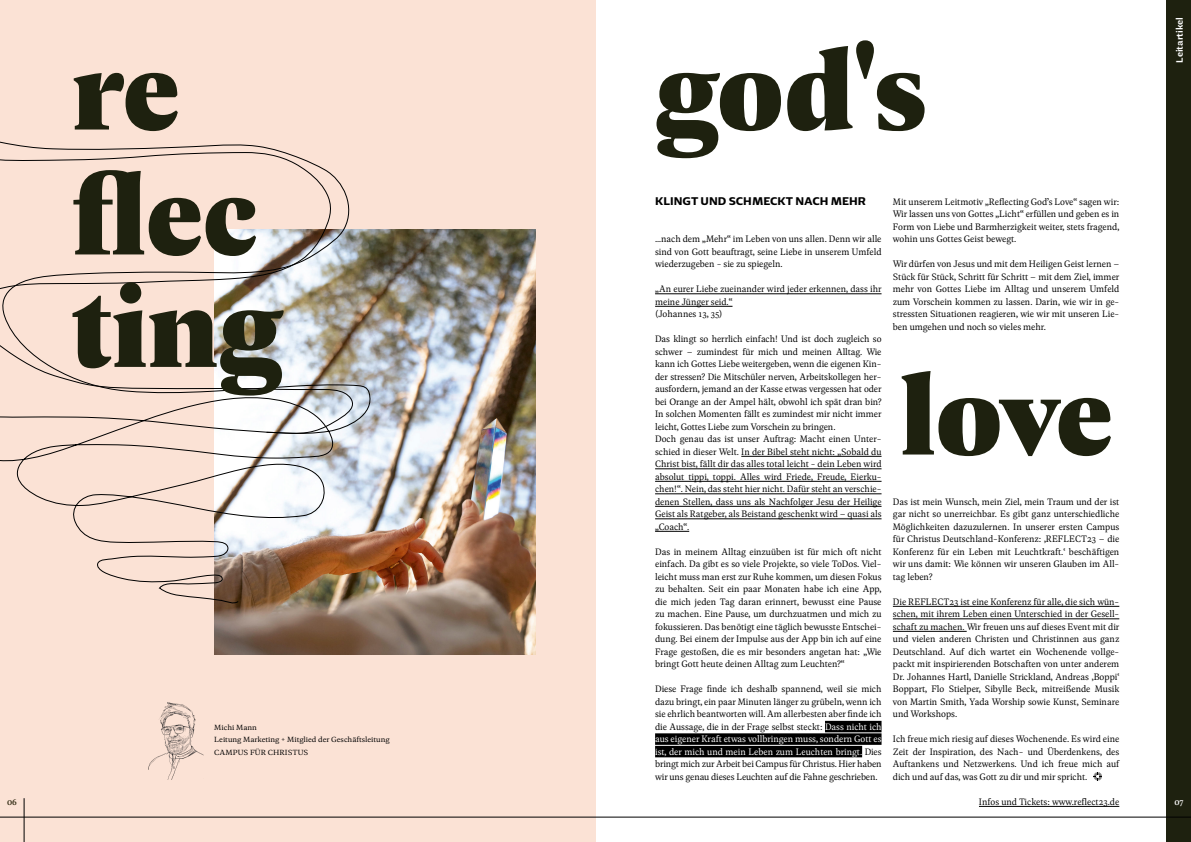
<style>
.page{position:relative;width:1191px;height:842px;background:#fff}
.page>*{position:absolute;margin:0;border:0;box-sizing:border-box;transform-origin:0 0}
.t1{font:900 120px/112.4px "Geller Headline";color:#1e210f}
.t2{font:700 12px "Geller Sans";color:#000}
.t3{font:300 10px/12.5px "Geller Text";color:#000;text-align:justify}
.t4{font:600 10px "Geller Sans";color:#fff}
.t5{font:10px "Geller Text";color:#fff}
.t6{font:10px "Geller Text";color:#2f2911}
.t7{font:300 8px/12.5px "Geller Text";color:#000;scale:1.1 1}
.s1{color:#fff}
</style>
<div class="page">
<div style="left:0;top:0;width:595px;height:842px;background:#fbe2d5"></div>
<div style="left:1166px;top:0;width:25px;height:842px;background:#1e210f"></div>
<hr style="left:655px;top:294px;width:226px;height:1px;background:#000">
<hr style="left:655px;top:306px;width:77px;height:1px;background:#000">
<hr style="left:741px;top:456px;width:140px;height:1px;background:#000">
<hr style="left:655px;top:469px;width:226px;height:1px;background:#000">
<hr style="left:655px;top:481px;width:226px;height:1px;background:#000">
<hr style="left:655px;top:494px;width:226px;height:1px;background:#000">
<hr style="left:655px;top:506px;width:226px;height:1px;background:#000">
<hr style="left:655px;top:519px;width:226px;height:1px;background:#000">
<hr style="left:655px;top:531px;width:34px;height:1px;background:#000">
<div style="left:825px;top:721px;width:56px;height:11px;background:#000"></div>
<div style="left:655px;top:733px;width:226px;height:12px;background:#000"></div>
<div style="left:655px;top:746px;width:207px;height:11px;background:#000"></div>
<hr style="left:893px;top:606px;width:226px;height:1px;background:#000">
<hr style="left:893px;top:619px;width:226px;height:1px;background:#000">
<hr style="left:893px;top:631px;width:73px;height:1px;background:#000">
<svg style="left:1093px;top:772px;width:9px;height:9px"></svg>
<hr style="left:979px;top:806px;width:140px;height:1px;background:#000">
<img style="left:214px;top:230px;width:322px;height:425px">
<img style="left:149px;top:702px;width:54px;height:78px">
<img style="left:0;top:141px;width:376px;height:464px">
<svg style="left:0;top:152px;width:333px;height:140px"></svg>
<svg style="left:0;top:292px;width:355px;height:142px"></svg>
<hr style="left:0;top:817px;width:1191px;height:1px;background:#000">
<hr style="left:24px;top:798px;width:1px;height:44px;background:#000">
<h1 class="t1" style="left:72px;top:27px;width:109px">re</h1>
<h1 class="t1" style="left:72px;top:152px;width:210px">flec ting</h1>
<p class="t6" style="left:7px;top:794px;width:11px">06</p>
<p class="t7" style="left:214px;top:720px;width:161px">Michi Mann<br>Leitung Marketing + Mitglied der Geschäftsleitung<br>CAMPUS FÜR CHRISTUS</p>
<h1 class="t1" style="left:655px;top:27px;width:273px">god's</h1>
<p class="t2" style="left:655px;top:192px;width:212px">KLINGT UND SCHMECKT NACH MEHR</p>
<p class="t3" style="left:655px;top:232px;width:228px">…nach dem „Mehr“ im Leben von uns allen. Denn wir alle sind von Gott beauftragt, seine Liebe in unserem Umfeld wiederzugeben - sie zu spiegeln.</p>
<p class="t3" style="left:655px;top:282px;width:228px;text-align:left">„An eurer Liebe zueinander wird jeder erkennen, dass ihr meine Jünger seid.“<br>(Johannes 13, 35)</p>
<p class="t3" style="left:655px;top:332px;width:228px;text-align:left">Das klingt so herrlich einfach! Und ist doch zugleich so schwer – zumindest für mich und meinen Alltag. Wie kann ich Gottes Liebe weitergeben, wenn die eigenen Kin&shy;der stressen? Die Mitschüler nerven, Arbeitskollegen her&shy;ausfordern, jemand an der Kasse etwas vergessen hat oder bei Orange an der Ampel hält, obwohl ich spät dran bin?<br>In solchen Momenten fällt es zumindest mir nicht immer leicht, Gottes Liebe zum Vorschein zu bringen.<br>Doch genau das ist unser Auftrag: Macht einen Unter&shy;schied in dieser Welt. In der Bibel steht nicht: „Sobald du Christ bist, fällt dir das alles total leicht - dein Leben wird absolut tippi, toppi. Alles wird Friede, Freude, Eierku&shy;chen!“. Nein, das steht hier nicht. Dafür steht an verschie&shy;denen Stellen, dass uns als Nachfolger Jesu der Heilige Geist als Ratgeber, als Beistand geschenkt wird – quasi als „Coach“.</p>
<p class="t3" style="left:655px;top:545px;width:228px">Das in meinem Alltag einzuüben ist für mich oft nicht einfach. Da gibt es so viele Projekte, so viele ToDos. Viel&shy;leicht muss man erst zur Ruhe kommen, um diesen Fokus zu behalten. Seit ein paar Monaten habe ich eine App, die mich jeden Tag daran erinnert, bewusst eine Pause zu machen. Eine Pause, um durchzuatmen und mich zu fokussieren. Das benötigt eine täglich bewusste Entschei&shy;dung. Bei einem der Impulse aus der App bin ich auf eine Frage gestoßen, die es mir besonders angetan hat: „Wie bringt Gott heute deinen Alltag zum Leuchten?“</p>
<p class="t3" style="left:655px;top:682px;width:228px">Diese Frage finde ich deshalb spannend, weil sie mich dazu bringt, ein paar Minuten länger zu grübeln, wenn ich sie ehrlich beantworten will. Am allerbesten aber finde ich die Aussage, die in der Frage selbst steckt: <span class="s1">Dass nicht ich aus eigener Kraft etwas vollbringen muss, sondern Gott es ist, der mich und mein Leben zum Leuchten bringt.</span> Dies bringt mich zur Arbeit bei Campus für Christus. Hier haben wir uns genau dieses Leuchten auf die Fahne geschrieben.</p>
<p class="t3" style="left:893px;top:195px;width:228px">Mit unserem Leitmotiv „Reflecting God’s Love“ sagen wir:<br>Wir lassen uns von Gottes „Licht“ erfüllen und geben es in Form von Liebe und Barmherzigkeit weiter, stets fragend, wohin uns Gottes Geist bewegt.</p>
<p class="t3" style="left:893px;top:257px;width:228px">Wir dürfen von Jesus und mit dem Heiligen Geist lernen – Stück für Stück, Schritt für Schritt – mit dem Ziel, immer mehr von Gottes Liebe im Alltag und unserem Umfeld zum Vorschein kommen zu lassen. Darin, wie wir in ge&shy;stressten Situationen reagieren, wie wir mit unseren Lie&shy;ben umgehen und noch so vieles mehr.</p>
<h1 class="t1" style="left:899px;top:352px;width:214px">love</h1>
<p class="t3" style="left:893px;top:495px;width:228px">Das ist mein Wunsch, mein Ziel, mein Traum und der ist gar nicht so unerreichbar. Es gibt ganz unterschiedliche Möglichkeiten dazuzulernen. In unserer ersten Campus für Christus Deutschland-Konferenz: ‚REFLECT23 – die Konferenz für ein Leben mit Leuchtkraft.‘ beschäftigen wir uns damit: Wie können wir unseren Glauben im All&shy;tag leben?</p>
<p class="t3" style="left:893px;top:595px;width:228px">Die REFLECT23 ist eine Konferenz für alle, die sich wün&shy;schen, mit ihrem Leben einen Unterschied in der Gesell&shy;schaft zu machen. Wir freuen uns auf dieses Event mit dir und vielen anderen Christen und Christinnen aus ganz Deutschland. Auf dich wartet ein Wochenende vollge&shy;packt mit inspirierenden Botschaften von unter anderem Dr. Johannes Hartl, Danielle Strickland, Andreas ‚Boppi‘ Boppart, Flo Stielper, Sibylle Beck, mitreißende Musik von Martin Smith, Yada Worship sowie Kunst, Seminare und Workshops.</p>
<p class="t3" style="left:893px;top:732px;width:228px">Ich freue mich riesig auf dieses Wochenende. Es wird eine Zeit der Inspiration, des Nach- und Überdenkens, des Auftankens und Netzwerkens. Und ich freue mich auf dich und auf das, was Gott zu dir und mir spricht.</p>
<p class="t3" style="left:979px;top:795px;width:142px">Infos und Tickets: www.reflect23.de</p>
<p class="t4" style="left:1172px;top:63px;width:47px;rotate:-90deg">Leitartikel</p>
<p class="t5" style="left:1174px;top:794px;width:11px">07</p>
</div>
